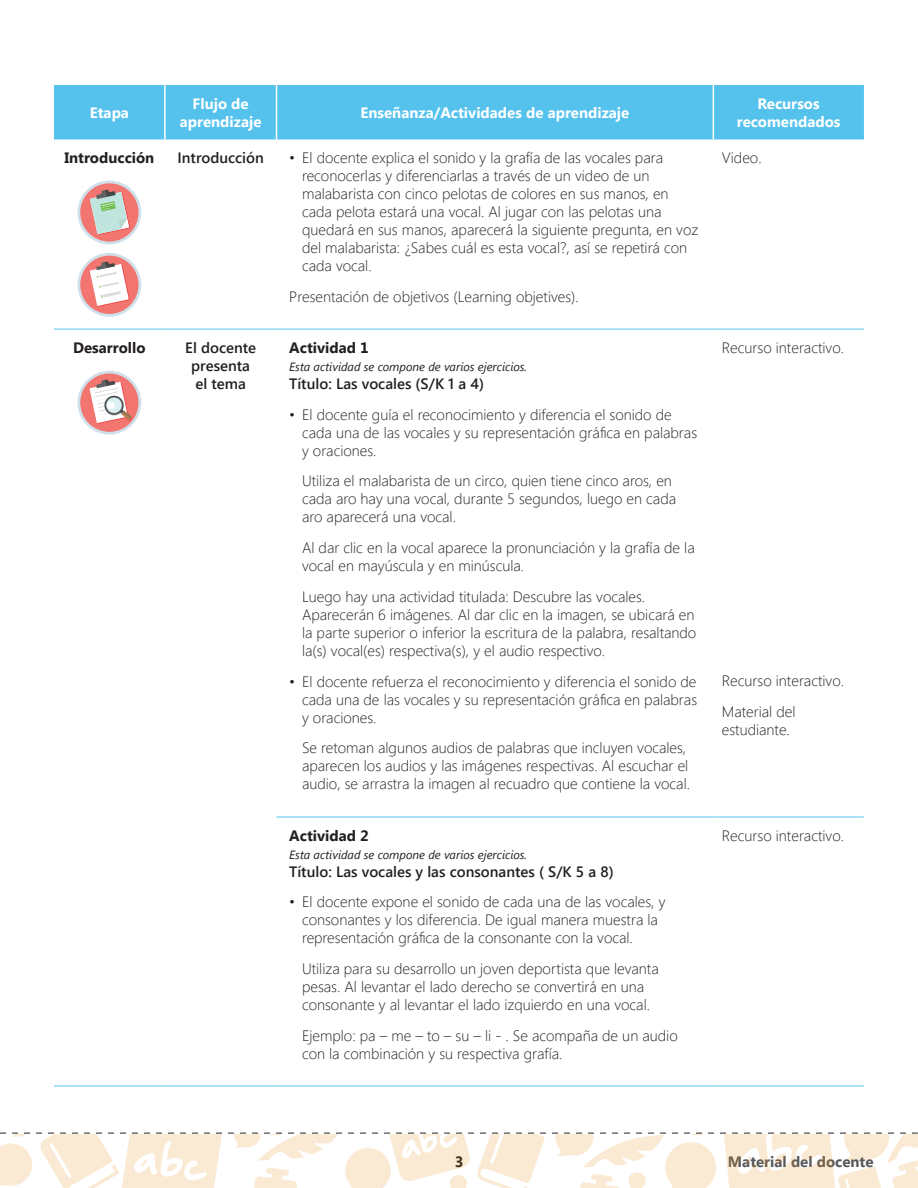
<style>
.page{position:relative;width:918px;height:1188px;background:#fff}
.page>*{position:absolute;margin:0;border:0;box-sizing:border-box;transform-origin:0 0}
.t1{font:300 15px/18px "Segoe UI";color:#231f20}
.t2{font:600 15px/18px "Segoe UI";color:#231f20;text-align:center}
.t3{font:700 15px/18px "Segoe UI";color:#fff;text-align:center}
.t4{font:700 15px "Segoe UI";color:#231f20}
.t5{font:700 15px "Segoe UI";color:#57585a}
.t6{font:italic 12px "Segoe UI";color:#231f20}
</style>
<div class="page">
<svg style="left:0;top:1132px;width:918px;height:56px"></svg>
<div style="left:54px;top:85px;width:810px;height:54px;background:#54c2ed"></div>
<hr style="left:164px;top:85px;width:2px;height:54px;background:#fff">
<hr style="left:276px;top:85px;width:1px;height:54px;background:#fff">
<hr style="left:713px;top:85px;width:1px;height:54px;background:#fff">
<hr style="left:54px;top:329px;width:111px;height:1px;background:#54c2ed">
<hr style="left:165px;top:329px;width:112px;height:1px;background:#54c2ed">
<hr style="left:277px;top:329px;width:436px;height:1px;background:#54c2ed">
<hr style="left:713px;top:329px;width:151px;height:1px;background:#54c2ed">
<hr style="left:277px;top:817px;width:436px;height:1px;background:#54c2ed">
<hr style="left:713px;top:817px;width:151px;height:1px;background:#54c2ed">
<hr style="left:54px;top:1086px;width:111px;height:1px;background:#54c2ed">
<hr style="left:165px;top:1086px;width:112px;height:1px;background:#54c2ed">
<hr style="left:277px;top:1086px;width:436px;height:1px;background:#54c2ed">
<hr style="left:713px;top:1086px;width:151px;height:1px;background:#54c2ed">
<div style="left:78px;top:181px;width:63px;height:63px;background:#cfe0ea;border-radius:50%"></div>
<div style="left:80px;top:183px;width:59px;height:59px;background:#f27570;border-radius:50%"></div>
<svg style="left:90px;top:190px;width:40px;height:45px"></svg>
<svg style="left:78px;top:253px;width:63px;height:64px"></svg>
<div style="left:80px;top:256px;width:59px;height:58px;background:#f27570;border-radius:50%"></div>
<svg style="left:90px;top:261px;width:40px;height:46px"></svg>
<svg style="left:78px;top:371px;width:63px;height:64px"></svg>
<div style="left:80px;top:374px;width:59px;height:58px;background:#f27570;border-radius:50%"></div>
<svg style="left:90px;top:379px;width:42px;height:45px"></svg>
<p class="t3" style="left:90px;top:103px;width:41px">Etapa</p>
<p class="t3" style="left:180px;top:94px;width:83px">Flujo de aprendizaje</p>
<p class="t3" style="left:361px;top:103px;width:270px">Enseñanza/Actividades de aprendizaje</p>
<p class="t3" style="left:737px;top:94px;width:105px">Recursos recomendados</p>
<p class="t4" style="left:64px;top:147px;width:92px">Introducción</p>
<p class="t2" style="left:177px;top:148px;width:88px">Introducción</p>
<p class="t1" style="left:302px;top:148px;width:398px;text-indent:-13px">• El docente explica el sonido y la grafía de las vocales para reconocerlas y diferenciarlas a través de un video de un malabarista con cinco pelotas de colores en sus manos, en cada pelota estará una vocal. Al jugar con las pelotas una quedará en sus manos, aparecerá la siguiente pregunta, en voz del malabarista: ¿Sabes cuál es esta vocal?, así se repetirá con cada vocal.</p>
<p class="t1" style="left:289px;top:287px;width:291px">Presentación de objetivos (Learning objetives).</p>
<p class="t1" style="left:722px;top:148px;width:41px">Video.</p>
<p class="t4" style="left:73px;top:337px;width:74px">Desarrollo</p>
<p class="t2" style="left:185px;top:338px;width:72px">El docente presenta el tema</p>
<p class="t4" style="left:289px;top:337px;width:81px">Actividad 1</p>
<p class="t6" style="left:289px;top:358px;width:239px">Esta actividad se compone de varios ejercicios.</p>
<p class="t2" style="left:289px;top:374px;width:196px">Título: Las vocales (S/K 1 a 4)</p>
<p class="t1" style="left:302px;top:405px;width:397px;text-indent:-13px">• El docente guía el reconocimiento y diferencia el sonido de cada una de las vocales y su representación gráfica en palabras y oraciones.</p>
<p class="t1" style="left:302px;top:471px;width:376px">Utiliza el malabarista de un circo, quien tiene cinco aros, en cada aro hay una vocal, durante 5 segundos, luego en cada aro aparecerá una vocal.</p>
<p class="t1" style="left:302px;top:538px;width:394px">Al dar clic en la vocal aparece la pronunciación y la grafía de la vocal en mayúscula y en minúscula.</p>
<p class="t1" style="left:302px;top:587px;width:396px">Luego hay una actividad titulada: Descubre las vocales.<br>Aparecerán 6 imágenes. Al dar clic en la imagen, se ubicará en la parte superior o inferior la escritura de la palabra, resaltando la(s) vocal(es) respectiva(s), y el audio respectivo.</p>
<p class="t1" style="left:302px;top:672px;width:397px;text-align:justify;text-indent:-13px">• El docente refuerza el reconocimiento y diferencia el sonido de cada una de las vocales y su representación gráfica en palabras y oraciones.</p>
<p class="t1" style="left:302px;top:738px;width:390px">Se retoman algunos audios de palabras que incluyen vocales, aparecen los audios y las imágenes respectivas. Al escuchar el audio, se arrastra la imagen al recuadro que contiene la vocal.</p>
<p class="t4" style="left:289px;top:825px;width:81px">Actividad 2</p>
<p class="t6" style="left:289px;top:846px;width:239px">Esta actividad se compone de varios ejercicios.</p>
<p class="t2" style="left:289px;top:862px;width:326px">Título: Las vocales y las consonantes ( S/K 5 a 8)</p>
<p class="t1" style="left:302px;top:892px;width:365px;text-indent:-13px">• El docente expone el sonido de cada una de las vocales, y consonantes y los diferencia. De igual manera muestra la representación gráfica de la consonante con la vocal.</p>
<p class="t1" style="left:302px;top:959px;width:358px">Utiliza para su desarrollo un joven deportista que levanta pesas. Al levantar el lado derecho se convertirá en una consonante y al levantar el lado izquierdo en una vocal.</p>
<p class="t1" style="left:302px;top:1026px;width:377px">Ejemplo: pa – me – to – su – li - . Se acompaña de un audio con la combinación y su respectiva grafía.</p>
<p class="t1" style="left:722px;top:338px;width:124px">Recurso interactivo.</p>
<p class="t1" style="left:722px;top:664px;width:124px;line-height:30.8px">Recurso interactivo.<br>Material del</p>
<p class="t1" style="left:722px;top:720px;width:70px">estudiante.</p>
<p class="t1" style="left:722px;top:826px;width:124px">Recurso interactivo.</p>
<p class="t4" style="left:455px;top:1151px;width:10px">3</p>
<p class="t5" style="left:728px;top:1151px;width:147px">Material del docente</p>
</div>
